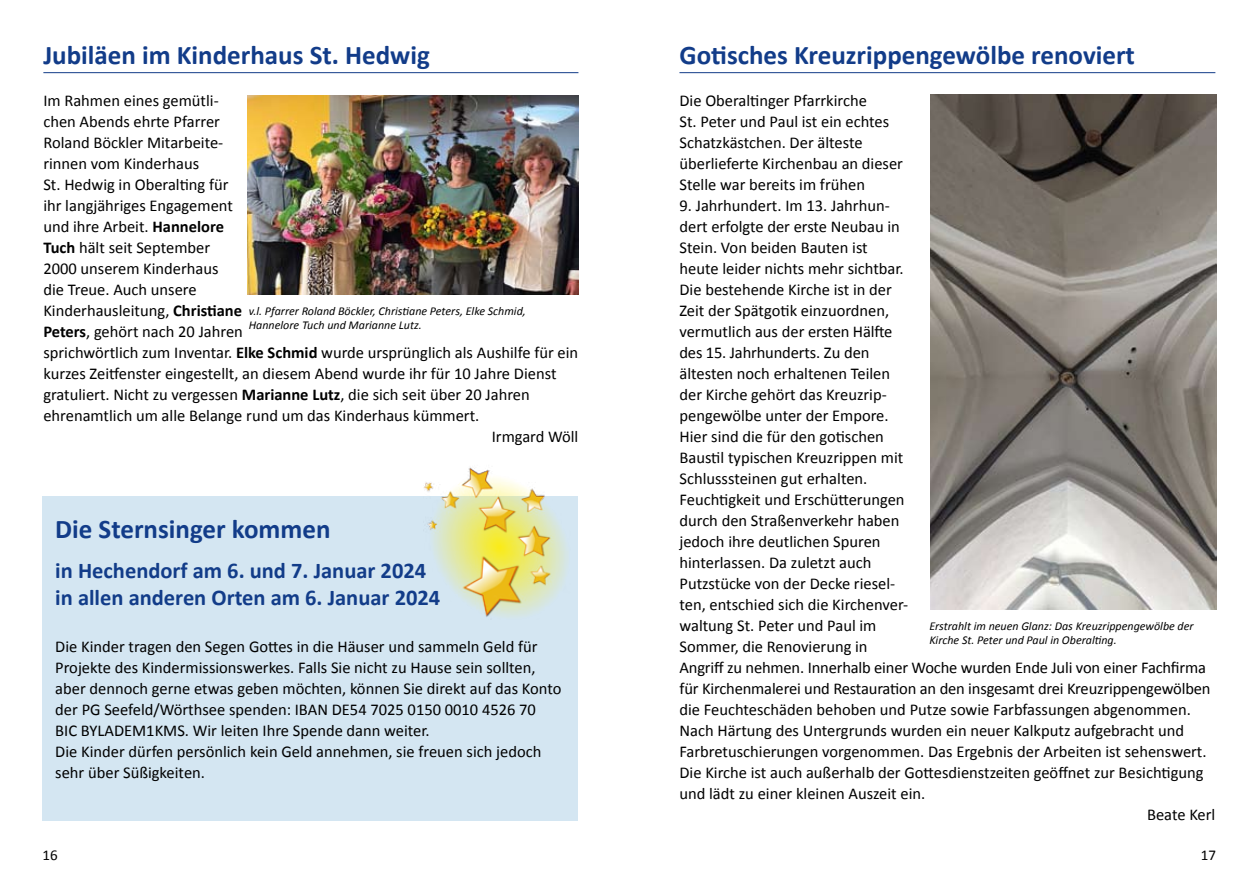
<style>
.page{position:relative;width:1259px;height:893px;background:#fff}
.page>*{position:absolute;margin:0;border:0;box-sizing:border-box;transform-origin:0 0}
.t1{font:700 27px "Calibri";color:#123c89}
.t2{font:700 22.5px/27px "Calibri";color:#123c89}
.t3{font:16.5px/21px "Calibri";color:#000}
.t4{font:15px "Calibri";color:#000}
.t5{font:italic 12px/14.4px "Calibri";color:#000}
.s1{font-weight:700}
</style>
<div class="page">
<hr style="left:43px;top:72px;width:535px;height:1px;background:#123c89">
<div style="left:43px;top:496px;width:535px;height:325px;background:#d4e6f2"></div>
<hr style="left:679px;top:72px;width:536px;height:1px;background:#123c89">
<img style="left:423px;top:467px;width:144px;height:150px">
<img style="left:247px;top:96px;width:331px;height:199px">
<img style="left:930px;top:94px;width:286px;height:516px">
<h1 class="t1" style="left:43px;top:38px;width:388px">Jubiläen im Kinderhaus St. Hedwig</h1>
<p class="t3" style="left:43px;top:89px;width:177px">Im Rahmen eines gemütli-</p>
<p class="t3" style="left:43px;top:110px;width:178px">chen Abends ehrte Pfarrer</p>
<p class="t3" style="left:43px;top:131px;width:181px">Roland Böckler Mitarbeite-</p>
<p class="t3" style="left:43px;top:152px;width:157px">rinnen vom Kinderhaus</p>
<p class="t3" style="left:43px;top:173px;width:187px">St. Hedwig in Oberalting für</p>
<p class="t3" style="left:43px;top:194px;width:191px">ihr langjähriges Engagement</p>
<p class="t3" style="left:43px;top:215px;width:182px">und ihre Arbeit. <span class="s1">Hannelore</span></p>
<p class="t3" style="left:43px;top:236px;width:168px"><span class="s1">Tuch</span> hält seit September</p>
<p class="t3" style="left:43px;top:257px;width:177px">2000 unserem Kinderhaus</p>
<p class="t3" style="left:43px;top:278px;width:155px">die Treue. Auch unsere</p>
<p class="t3" style="left:43px;top:299px;width:200px">Kinderhausleitung, <span class="s1">Christiane</span></p>
<p class="t3" style="left:43px;top:320px;width:201px"><span class="s1">Peters</span>, gehört nach 20 Jahren</p>
<p class="t3" style="left:43px;top:341px;width:536px">sprichwörtlich zum Inventar. <span class="s1">Elke Schmid</span> wurde ursprünglich als Aushilfe für ein</p>
<p class="t3" style="left:43px;top:362px;width:515px">kurzes Zeitfenster eingestellt, an diesem Abend wurde ihr für 10 Jahre Dienst</p>
<p class="t3" style="left:43px;top:383px;width:488px">gratuliert. Nicht zu vergessen <span class="s1">Marianne Lutz</span>, die sich seit über 20 Jahren</p>
<p class="t3" style="left:43px;top:404px;width:437px">ehrenamtlich um alle Belange rund um das Kinderhaus kümmert.</p>
<p class="t3" style="left:492px;top:425px;width:88px">Irmgard Wöll</p>
<p class="t5" style="left:249px;top:303px;width:278px">v.l. Pfarrer Roland Böckler, Christiane Peters, Elke Schmid,<br>Hannelore Tuch und Marianne Lutz.</p>
<h1 class="t1" style="left:55px;top:512px;width:277px">Die Sternsinger kommen</h1>
<h2 class="t2" style="left:55px;top:556px;width:386px">in Hechendorf am 6. und 7. Januar 2024 in allen anderen Orten am 6. Januar 2024</h2>
<p class="t3" style="left:55px;top:635px;width:508px">Die Kinder tragen den Segen Gottes in die Häuser und sammeln Geld für Projekte des Kindermissionswerkes. Falls Sie nicht zu Hause sein sollten, aber dennoch gerne etwas geben möchten, können Sie direkt auf das Konto der PG Seefeld/Wörthsee spenden: IBAN DE54 7025 0150 0010 4526 70<br>BIC BYLADEM1KMS. Wir leiten Ihre Spende dann weiter.<br>Die Kinder dürfen persönlich kein Geld annehmen, sie freuen sich jedoch sehr über Süßigkeiten.</p>
<h1 class="t1" style="left:679px;top:38px;width:457px">Gotisches Kreuzrippengewölbe renoviert</h1>
<p class="t3" style="left:679px;top:89px;width:225px">Die Oberaltinger Pfarrkirche<br>St. Peter und Paul ist ein echtes<br>Schatzkästchen. Der älteste überlieferte Kirchenbau an dieser<br>Stelle war bereits im frühen</p>
<p class="t3" style="left:679px;top:194px;width:212px">9. Jahrhundert. Im 13. Jahrhun-</p>
<p class="t3" style="left:679px;top:215px;width:222px">dert erfolgte der erste Neubau in</p>
<p class="t3" style="left:679px;top:236px;width:190px">Stein. Von beiden Bauten ist</p>
<p class="t3" style="left:679px;top:257px;width:226px">heute leider nichts mehr sichtbar.</p>
<p class="t3" style="left:679px;top:278px;width:214px">Die bestehende Kirche ist in der</p>
<p class="t3" style="left:679px;top:299px;width:211px">Zeit der Spätgotik einzuordnen,</p>
<p class="t3" style="left:679px;top:320px;width:214px">vermutlich aus der ersten Hälfte</p>
<p class="t3" style="left:679px;top:341px;width:192px">des 15. Jahrhunderts. Zu den</p>
<p class="t3" style="left:679px;top:362px;width:212px">ältesten noch erhaltenen Teilen</p>
<p class="t3" style="left:679px;top:383px;width:209px">der Kirche gehört das Kreuzrip-</p>
<p class="t3" style="left:679px;top:404px;width:211px">pengewölbe unter der Empore.</p>
<p class="t3" style="left:679px;top:425px;width:206px">Hier sind die für den gotischen</p>
<p class="t3" style="left:679px;top:446px;width:225px">Baustil typischen Kreuzrippen mit</p>
<p class="t3" style="left:679px;top:467px;width:189px">Schlusssteinen gut erhalten.</p>
<p class="t3" style="left:679px;top:488px;width:227px">Feuchtigkeit und Erschütterungen</p>
<p class="t3" style="left:679px;top:509px;width:221px">durch den Straßenverkehr haben</p>
<p class="t3" style="left:679px;top:530px;width:203px">jedoch ihre deutlichen Spuren</p>
<p class="t3" style="left:679px;top:551px;width:193px">hinterlassen. Da zuletzt auch</p>
<p class="t3" style="left:679px;top:572px;width:217px">Putzstücke von der Decke riesel-</p>
<p class="t3" style="left:679px;top:593px;width:230px">ten, entschied sich die Kirchenver-</p>
<p class="t3" style="left:679px;top:614px;width:198px">waltung St. Peter und Paul im</p>
<p class="t3" style="left:679px;top:635px;width:190px">Sommer, die Renovierung in</p>
<p class="t3" style="left:679px;top:656px;width:528px">Angriff zu nehmen. Innerhalb einer Woche wurden Ende Juli von einer Fachfirma</p>
<p class="t3" style="left:679px;top:677px;width:532px">für Kirchenmalerei und Restauration an den insgesamt drei Kreuzrippengewölben</p>
<p class="t3" style="left:679px;top:698px;width:513px">die Feuchteschäden behoben und Putze sowie Farbfassungen abgenommen.</p>
<p class="t3" style="left:679px;top:719px;width:506px">Nach Härtung des Untergrunds wurden ein neuer Kalkputz aufgebracht und</p>
<p class="t3" style="left:679px;top:740px;width:529px">Farbretuschierungen vorgenommen. Das Ergebnis der Arbeiten ist sehenswert.</p>
<p class="t3" style="left:679px;top:761px;width:525px">Die Kirche ist auch außerhalb der Gottesdienstzeiten geöffnet zur Besichtigung</p>
<p class="t3" style="left:679px;top:782px;width:247px">und lädt zu einer kleinen Auszeit ein.</p>
<p class="t3" style="left:1147px;top:803px;width:70px">Beate Kerl</p>
<p class="t5" style="left:929px;top:618px;width:266px">Erstrahlt im neuen Glanz: Das Kreuzrippengewölbe der<br>Kirche St. Peter und Paul in Oberalting.</p>
<p class="t4" style="left:43px;top:846px;width:17px">16</p>
<p class="t4" style="left:1200px;top:846px;width:17px">17</p>
</div>
